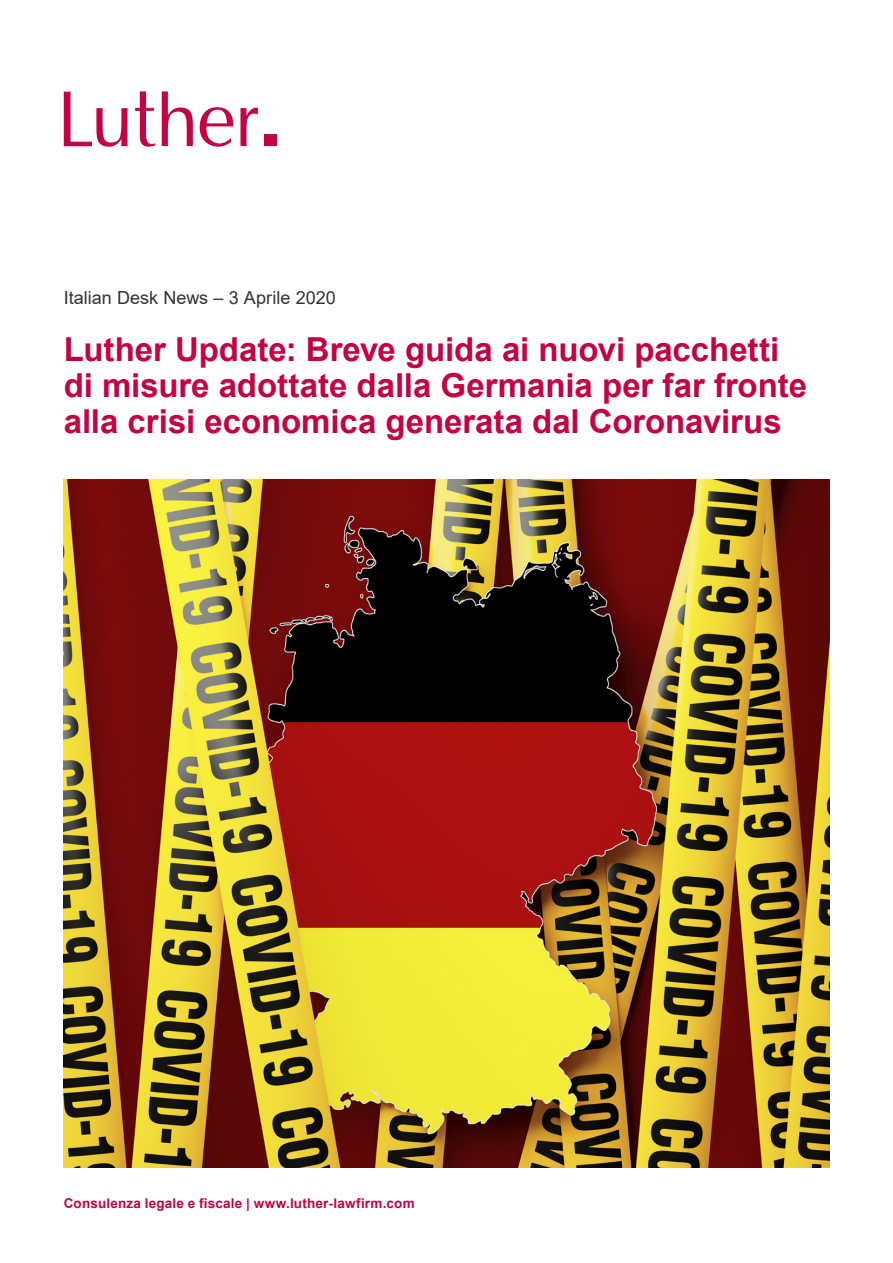
<style>
.page{position:relative;width:893px;height:1263px;background:#fff}
.page>*{position:absolute;margin:0;border:0;box-sizing:border-box;transform-origin:0 0}
.t1{font:700 33px/36px "Arial";letter-spacing:-.005em;color:#c20344}
.t2{font:18px "Arial";color:#333332}
.t3{font:700 13.5px "Arial";letter-spacing:.015em;color:#c20344}
</style>
<div class="page">
<svg style="left:162px;top:91px;width:31px;height:55px"></svg>
<svg style="left:135px;top:91px;width:20px;height:56px"></svg>
<svg style="left:64px;top:91px;width:63px;height:56px"></svg>
<svg style="left:199px;top:107px;width:34px;height:40px"></svg>
<svg style="left:240px;top:108px;width:18px;height:38px"></svg>
<div style="left:264px;top:134px;width:12px;height:12px;background:#c20344"></div>
<img style="left:64px;top:479px;width:765px;height:689px">
<p class="t2" style="left:64px;top:285px;width:273px">Italian Desk News – 3 Aprile 2020</p>
<p class="t1" style="left:64px;top:332px;width:745px">Luther Update: Breve guida ai nuovi pacchetti di misure adottate dalla Germania per far fronte alla crisi economica generata dal Coronavirus</p>
<p class="t3" style="left:64px;top:1194px;width:352px">Consulenza legale e fiscale | www.luther-lawfirm.com</p>
</div>
